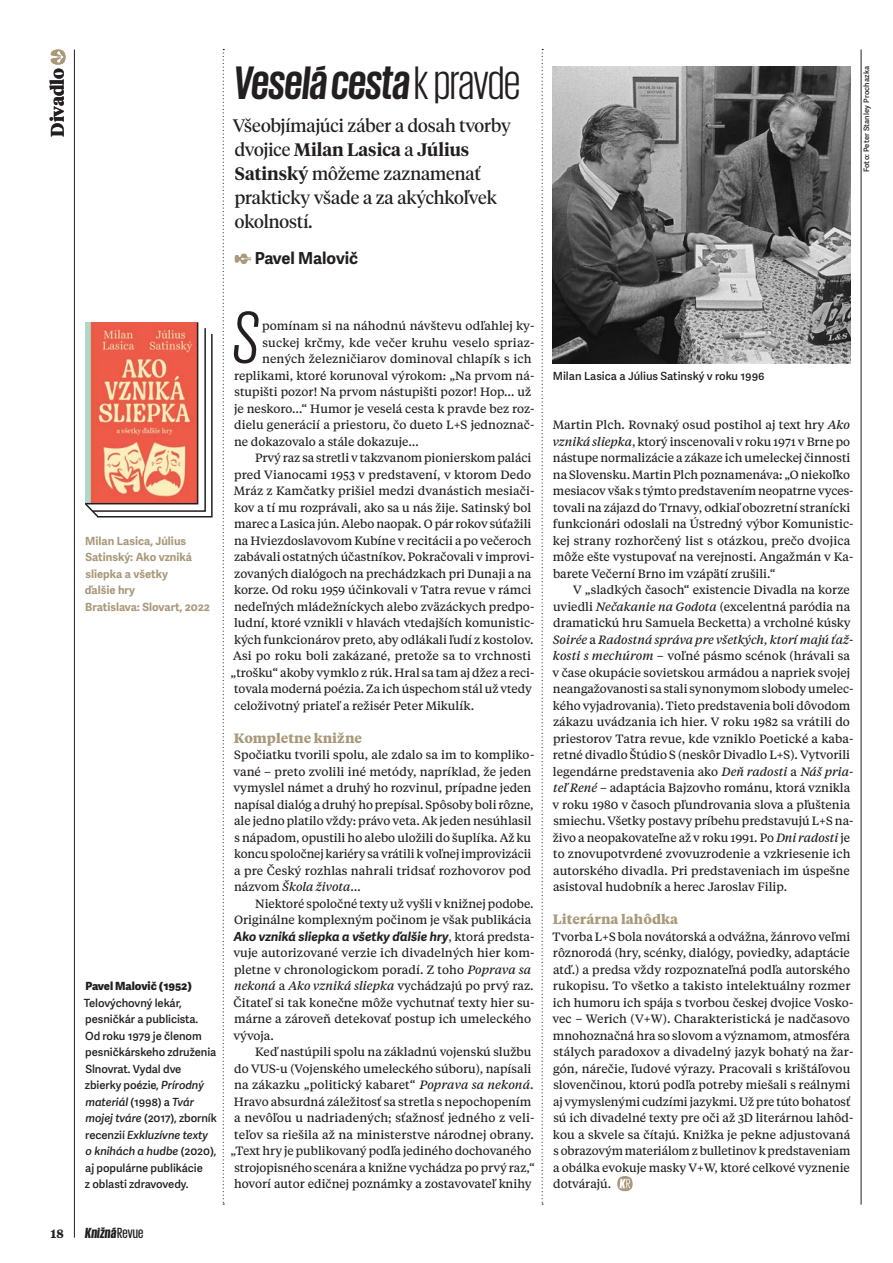
<style>
.page{position:relative;width:893px;height:1263px;background:#fff}
.page>*{position:absolute;margin:0;border:0;box-sizing:border-box;transform-origin:0 0}
.Text_Iniciala-vf{font:italic 75.9px "Giorgio Sans";color:#231f20}
.t1{font:italic 700 48px "Giorgio Sans";letter-spacing:-.005em;color:#231f20}
.Perex_12{font:18px/24px "Tiempos Headline";color:#231f20}
.Text-Tiempos{font:700 18px "Tiempos Headline";color:#231f20}
.Autor{font:700 16.5px "Adelle Sans";letter-spacing:-.005em;color:#231f20}
.t2{font:italic 800 15px "Giorgio Sans";letter-spacing:.01em;color:#231f20}
.Subhead{font:700 13.5px "Tiempos Text";color:#a9997a}
.Text-Tiempos-Blok-Od{font:italic 700 12.45px "Adelle Sans";color:#231f20}
.Text-Tiempos-Blok-Od-2{font:12px/16.5px "Tiempos Text VF";color:#231f20}
.Text-Tiempos-Blok-2{font:12px/16.5px "Tiempos Text VF";color:#231f20}
.Text_Iniciala-vf-2{font:12px "Tiempos Text VF";color:#231f20}
.t3{font:700 12px "Tiempos Text";color:#231f20}
.Bio___Popisky{font:600 11.25px/16.5px "Adelle Sans";letter-spacing:-.005em;color:#231f20}
.Kniha_-_Info{font:700 11.25px/16.5px "Adelle Sans";color:#a9997a}
.Bio___Popisky-2{font:800 11.25px "Adelle Sans";letter-spacing:-.005em;color:#231f20}
.Text-Tiempos-Blok{font:600 7.5px "Adelle Sans";letter-spacing:.015em;color:#231f20}
.s1{font-weight:400;font-style:normal}
.s2{font-weight:600}
.s3{font-family:"Ohno Blazeface 12 Point";font-weight:400;font-size:18px;color:#a9997a}
.s4{font-style:italic}
.s5{font-weight:500;font-style:normal}
.s6{font-family:"Tiempos VF";font-style:italic}
.s7{font-family:"Tiempos Text VF";font-weight:400;font-style:normal;font-size:12px}
</style>
<div class="page">
<svg style="left:51px;top:50px;width:14px;height:15px"></svg>
<svg style="left:223px;top:49px;width:1px;height:1156px"></svg>
<svg style="left:542px;top:49px;width:1px;height:1156px"></svg>
<svg style="left:85px;top:322px;width:128px;height:196px;background:#e08d79"></svg>
<svg style="left:617px;top:1176px;width:16px;height:15px"></svg>
<img style="left:553px;top:66px;width:297px;height:297px">
<hr style="left:74px;top:50px;width:1px;height:1188px;background:#231f20">
<hr style="left:861px;top:50px;width:1px;height:1155px;background:#231f20">
<p class="Text-Tiempos" style="left:45px;top:137px;width:70px;rotate:-90deg">Divadlo</p>
<p class="t1" style="left:234px;top:58px;width:288px">Veselá cesta <span class="s1">k pravde</span></p>
<p class="Perex_12" style="left:233px;top:113px;width:280px">Všeobjímajúci záber a dosah tvorby dvojice <span class="s2">Milan Lasica</span> a <span class="s2">Július<br>Satinský</span> môžeme zaznamenať prakticky všade a za akýchkoľvek okolností.</p>
<p class="Autor" style="left:234px;top:248px;width:125px"><span class="s3">✒</span> Pavel Malovič</p>
<p class="Text-Tiempos-Blok" style="left:862px;top:172px;width:108px;rotate:-90deg">Foto: Peter Stanley Prochazka</p>
<p class="Kniha_-_Info" style="left:85px;top:533px;width:109px">Milan Lasica, Július<br>Satinský: Ako vzniká sliepka a všetky ďalšie hry</p>
<p class="Kniha_-_Info" style="left:85px;top:599px;width:126px">Bratislava: Slovart, 2022</p>
<p class="Bio___Popisky-2" style="left:85px;top:979px;width:108px">Pavel Malovič (1952)</p>
<p class="Bio___Popisky" style="left:84px;top:995px;width:135px">Telovýchovný lekár, pesničkár a publicista.<br>Od roku 1979 je členom pesničkárskeho združenia<br>Slnovrat. Vydal dve zbierky poézie, <span class="s4">Prírodný materiál</span> (1998) a <span class="s4">Tvár mojej tváre</span> (2017), zborník recenzií <span class="s4">Exkluzívne texty<br>o knihách a hudbe</span> (2020), aj populárne publikácie<br>z oblasti zdravovedy.</p>
<p class="t3" style="left:51px;top:1225px;width:15px">18</p>
<p class="t2" style="left:85px;top:1225px;width:60px">Knižná <span class="s5">Revue</span></p>
<p class="Text_Iniciala-vf" style="left:233px;top:300px;width:27px">S</p>
<p class="Text_Iniciala-vf-2" style="left:262px;top:318px;width:274px">pomínam si na náhodnú návštevu odľahlej ky-</p>
<p class="Text_Iniciala-vf-2" style="left:262px;top:334px;width:274px">suckej krčmy, kde večer kruhu veselo spriaz-</p>
<p class="Text_Iniciala-vf-2" style="left:262px;top:351px;width:271px">nených železničiarov dominoval chlapík s ich</p>
<p class="Text_Iniciala-vf-2" style="left:234px;top:367px;width:302px">replikami, ktoré korunoval výrokom: „Na prvom ná-</p>
<p class="Text_Iniciala-vf-2" style="left:234px;top:384px;width:298px">stupišti pozor! Na prvom nástupišti pozor! Hop… už</p>
<p class="Text_Iniciala-vf-2" style="left:234px;top:400px;width:302px">je neskoro…“ Humor je veselá cesta k pravde bez roz-</p>
<p class="Text_Iniciala-vf-2" style="left:234px;top:417px;width:302px">dielu generácií a priestoru, čo dueto L+S jednoznač-</p>
<p class="Text_Iniciala-vf-2" style="left:234px;top:433px;width:186px">ne dokazovalo a stále dokazuje…</p>
<p class="Text-Tiempos-Blok-Od-2" style="left:231px;top:449px;width:305px;text-indent:24px">Prvý raz sa stretli v takzvanom pionierskom paláci pred Vianocami 1953 v predstavení, v ktorom Dedo Mráz z Kamčatky prišiel medzi dvanástich mesiači&shy;kov a tí mu rozprávali, ako sa u nás žije. Satinský bol marec a Lasica jún. Alebo naopak. O pár rokov súťažili na Hviezdoslavovom Kubíne v recitácii a po večeroch zabávali ostatných účastníkov. Pokračovali v improvi&shy;zovaných dialógoch na prechádzkach pri Dunaji a na korze. Od roku 1959 účinkovali v Tatra revue v rámci nedeľných mládežníckych alebo zväzáckych predpo&shy;ludní, ktoré vznikli v hlavách vtedajších komunistic&shy;kých funkcionárov preto, aby odlákali ľudí z kostolov.<br>Asi po roku boli zakázané, pretože sa to vrchnosti „trošku“ akoby vymklo z rúk. Hral sa tam aj džez a reci&shy;tovala moderná poézia. Za ich úspechom stál už vtedy celoživotný priateľ a režisér Peter Mikulík.</p>
<p class="Subhead" style="left:234px;top:728px;width:130px">Kompletne knižne</p>
<p class="Text-Tiempos-Blok-2" style="left:233px;top:746px;width:303px">Spočiatku tvorili spolu, ale zdalo sa im to kompliko&shy;vané – preto zvolili iné metódy, napríklad, že jeden vymyslel námet a druhý ho rozvinul, prípadne jeden napísal dialóg a druhý ho prepísal. Spôsoby boli rôzne, ale jedno platilo vždy: právo veta. Ak jeden nesúhlasil s nápadom, opustili ho alebo uložili do šuplíka. Až ku koncu spoločnej kariéry sa vrátili k voľnej improvizácii a pre Český rozhlas nahrali tridsať rozhovorov pod názvom <span class="s6">Škola života</span>…</p>
<p class="Text-Tiempos-Blok-Od-2" style="left:234px;top:894px;width:301px;text-align:right">Niektoré spoločné texty už vyšli v knižnej podobe.<br>Originálne komplexným počinom je však publikácia</p>
<p class="Text-Tiempos-Blok-Od" style="left:234px;top:929px;width:302px">Ako vzniká sliepka a všetky ďalšie hry<span class="s7">, ktorá predsta-</span></p>
<p class="Text-Tiempos-Blok-Od-2" style="left:233px;top:944px;width:303px">vuje autorizované verzie ich divadelných hier kom&shy;pletne v chronologickom poradí. Z toho <span class="s6">Poprava sa nekoná</span> a <span class="s6">Ako vzniká sliepka</span> vychádzajú po prvý raz.<br>Čitateľ si tak konečne môže vychutnať texty hier su&shy;márne a zároveň detekovať postup ich umeleckého vývoja.</p>
<p class="Text-Tiempos-Blok-Od-2" style="left:231px;top:1043px;width:306px;text-align:right">Keď nastúpili spolu na základnú vojenskú službu<br>do VUS-‑u (Vojenského umeleckého súboru), napísali na zákazku „politický kabaret“ <span class="s6">Poprava sa nekoná</span>.<br>Hravo absurdná záležitosť sa stretla s nepochopením a nevôľou u nadriadených; sťažnosť jedného z veli&shy;teľov sa riešila až na ministerstve národnej obrany. „Text hry je publikovaný podľa jediného dochovaného strojopisného scenára a knižne vychádza po prvý raz,“ hovorí autor edičnej poznámky a zostavovateľ knihy</p>
<p class="Bio___Popisky" style="left:553px;top:368px;width:213px">Milan Lasica a Július Satinský v roku 1996</p>
<p class="Text-Tiempos-Blok-Od-2" style="left:553px;top:416px;width:302px">Martin Plch. Rovnaký osud postihol aj text hry <span class="s6">Ako vzniká sliepka</span>, ktorý inscenovali v roku 1971 v Brne po nástupe normalizácie a zákaze ich umeleckej činnosti na Slovensku. Martin Plch poznamenáva: „O niekoľko mesiacov však s týmto predstavením neopatrne vyces&shy;tovali na zájazd do Trnavy, odkiaľ obozretní stranícki funkcionári odoslali na Ústredný výbor Komunistic&shy;kej strany rozhorčený list s otázkou, prečo dvojica môže ešte vystupovať na verejnosti. Angažmán v Ka&shy;barete Večerní Brno im vzápätí zrušili.“</p>
<p class="Text-Tiempos-Blok-Od-2" style="left:552px;top:581px;width:303px;text-indent:21px">V „sladkých časoch“ existencie Divadla na korze uviedli <span class="s6">Nečakanie na Godota</span> (excelentná paródia na dramatickú hru Samuela Becketta) a vrcholné kúsky <span class="s6">Soirée</span> a <span class="s6">Radostná správa pre všetkých, ktorí majú ťaž&shy;kosti s mechúrom</span> – voľné pásmo scénok (hrávali sa v čase okupácie sovietskou armádou a napriek svojej neangažovanosti sa stali synonymom slobody umelec&shy;kého vyjadrovania). Tieto predstavenia boli dôvodom zákazu uvádzania ich hier. V roku 1982 sa vrátili do priestorov Tatra revue, kde vzniklo Poetické a kaba&shy;retné divadlo Štúdio S (neskôr Divadlo L+S). Vytvorili legendárne predstavenia ako <span class="s6">Deň radosti</span> a <span class="s6">Náš pria&shy;teľ René</span> – adaptácia Bajzovho románu, ktorá vznikla v roku 1980 v časoch pľundrovania slova a pľuštenia smiechu. Všetky postavy príbehu predstavujú L+S na&shy;živo a neopakovateľne až v roku 1991. Po <span class="s6">Dni radosti</span> je to znovupotvrdené zvovuzrodenie a vzkriesenie ich autorského divadla. Pri predstaveniach im úspešne asistoval hudobník a herec Jaroslav Filip.</p>
<p class="Subhead" style="left:553px;top:910px;width:127px">Literárna lahôdka</p>
<p class="Text-Tiempos-Blok-2" style="left:552px;top:927px;width:303px">Tvorba L+S bola novátorská a odvážna, žánrovo veľmi rôznorodá (hry, scénky, dialógy, poviedky, adaptácie atď.) a predsa vždy rozpoznateľná podľa autorského rukopisu. To všetko a takisto intelektuálny rozmer ich humoru ich spája s tvorbou českej dvojice Vosko&shy;vec – Werich (V+W). Charakteristická je nadčasovo mnohoznačná hra so slovom a významom, atmosféra stálych paradoxov a divadelný jazyk bohatý na žar&shy;gón, nárečie, ľudové výrazy. Pracovali s krištáľovou slovenčinou, ktorú podľa potreby miešali s reálnymi aj vymyslenými cudzími jazykmi. Už pre túto bohatosť sú ich divadelné texty pre oči až 3D literárnou lahôd&shy;kou a skvele sa čítajú. Knižka je pekne adjustovaná s obrazovým materiálom z bulletinov k predstaveniam a obálka evokuje masky V+W, ktoré celkové vyznenie dotvárajú.</p>
</div>
